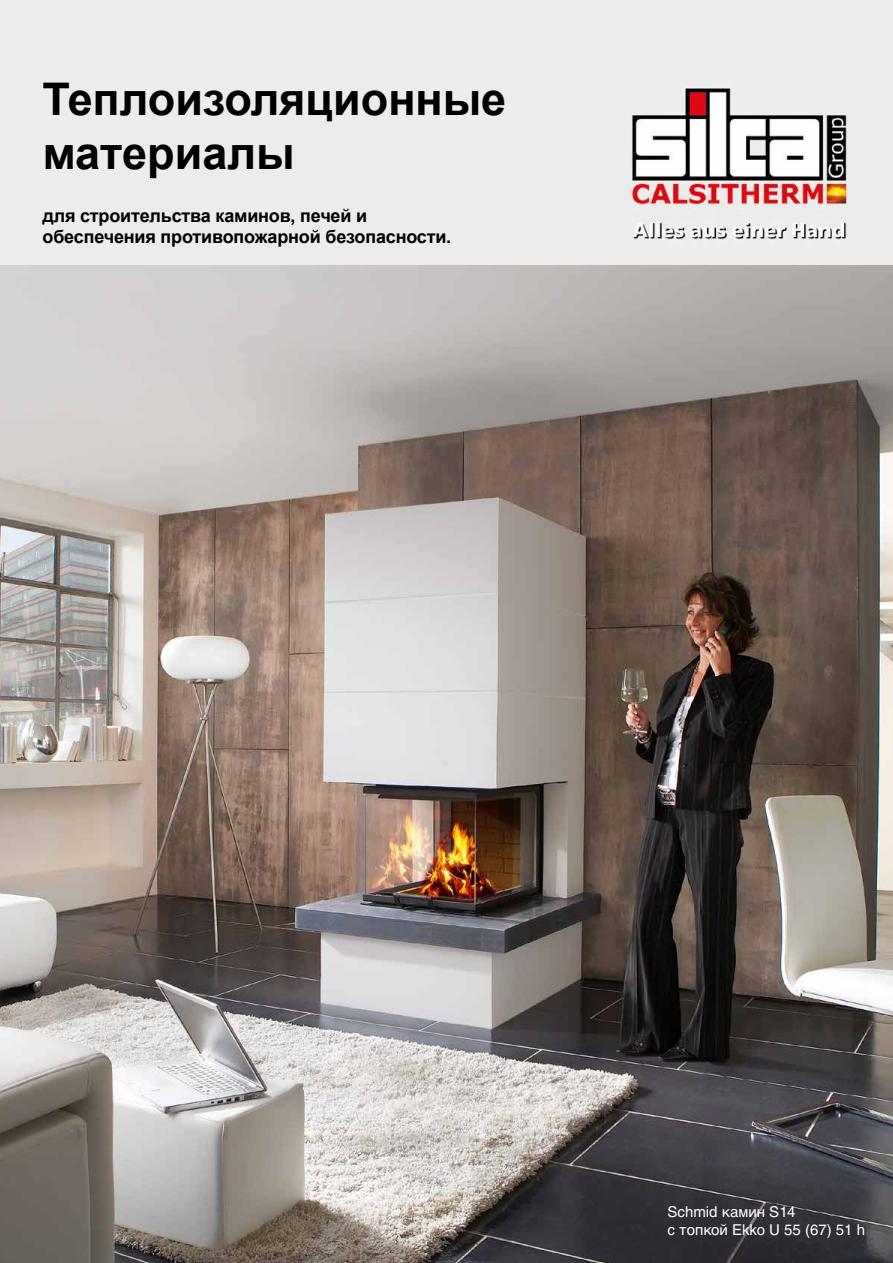
<style>
.page{position:relative;width:893px;height:1263px;background:#fff}
.page>*{position:absolute;margin:0;border:0;box-sizing:border-box;transform-origin:0 0}
.t1{font:700 45px/54px "Arial";color:#000}
.t2{font:700 18px/21.6px "Arial";letter-spacing:-.01em;color:#000}
.t3{font:15px/18px "Helvetica LT Std";color:#fff}
</style>
<div class="page">
<div style="left:0;top:0;width:893px;height:265px;background:#ececec"></div>
<img style="left:0;top:265px;width:893px;height:998px">
<img style="left:625px;top:86px;width:224px;height:154px">
<h1 class="t1" style="left:43px;top:74px;width:465px">Теплоизоляционные материалы</h1>
<p class="t2" style="left:43px;top:205px;width:410px">для строительства каминов, печей и обеспечения противопожарной безопасности.</p>
<p class="t3" style="left:668px;top:1203px;width:199px">Schmid камин S14<br>с топкой Ekko U 55 (67) 51 h</p>
</div>
